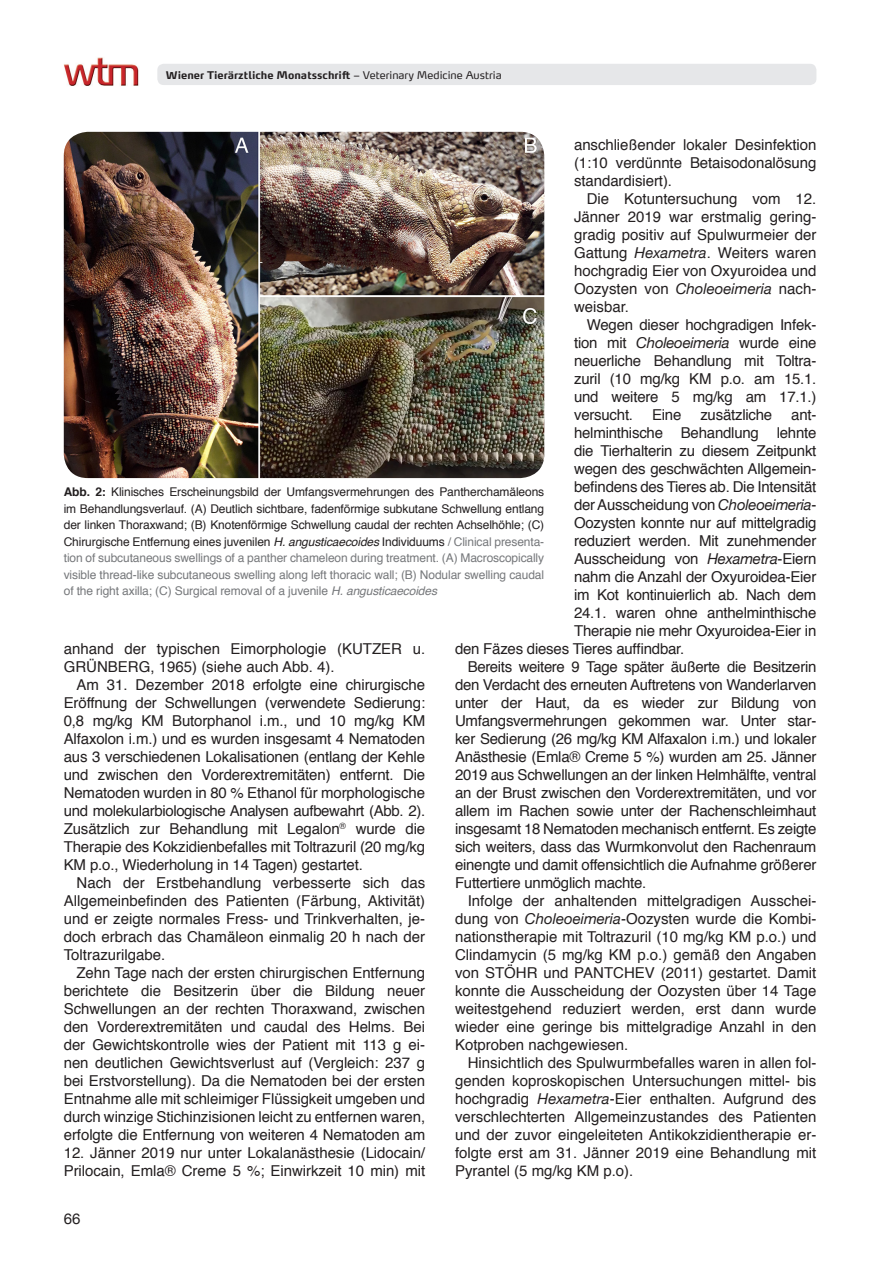
<style>
.page{position:relative;width:893px;height:1263px;background:#fff}
.page>*{position:absolute;margin:0;border:0;box-sizing:border-box;transform-origin:0 0}
.t1{font:15px/18px "Helvetica";letter-spacing:-.01em;color:#231f20;text-align:justify}
.t2{font:15px "Helvetica Neue";color:#231f20}
.t3{font:12px/16.5px "Helvetica";letter-spacing:-.01em;color:#231f20;text-align:justify}
.t4{font:700 10.5px "Max OT";color:#231f20}
.s1{font-weight:400}
.s2{font-family:"Helvetica Neue";font-style:italic}
.s3{font-weight:700}
.s4{font-style:italic}
.s5{color:#76787b}
.s6{font-style:italic;color:#76787b}
</style>
<div class="page">
<div style="left:157px;top:64px;width:659px;height:21px;background:#e6e7e9;border-radius:6px"></div>
<img style="left:64px;top:57px;width:75px;height:29px">
<img style="left:64px;top:132px;width:480px;height:346px">
<p class="t4" style="left:166px;top:68px;width:337px">Wiener Tierärztliche Monatsschrift <span class="s1">– Veterinary Medicine Austria</span></p>
<p class="t1" style="left:574px;top:136px;width:244px">anschließender lokaler Desinfektion (1:10 verdünnte Betaisodonalösung standardisiert).</p>
<p class="t1" style="left:574px;top:190px;width:244px;text-indent:13px">Die Kotuntersuchung vom 12.<br>Jänner 2019 war erstmalig gering&shy;gradig positiv auf Spulwurmeier der Gattung <span class="s2">Hexametra</span>. Weiters waren hochgradig Eier von Oxyuroidea und Oozysten von <span class="s2">Choleoeimeria</span> nach&shy;weisbar.</p>
<p class="t1" style="left:574px;top:316px;width:244px;text-indent:13px">Wegen dieser hochgradigen Infek&shy;tion mit <span class="s2">Choleoeimeria</span> wurde eine neuerliche Behandlung mit Toltra&shy;zuril (10 mg/kg KM p.o. am 15.1. und weitere 5 mg/kg am 17.1.) versucht.</p>
<p class="t1" style="left:652px;top:406px;width:31px">Eine</p>
<p class="t1" style="left:700px;top:406px;width:73px">zusätzliche</p>
<p class="t1" style="left:791px;top:406px;width:27px">ant-</p>
<p class="t1" style="left:574px;top:424px;width:244px">helminthische Behandlung lehnte</p>
<p class="t1" style="left:574px;top:442px;width:244px">die Tierhalterin zu diesem Zeitpunkt</p>
<p class="t1" style="left:574px;top:460px;width:244px">wegen des geschwächten Allgemein-</p>
<p class="t1" style="left:574px;top:478px;width:244px">befindens des Tieres ab. Die Intensität</p>
<p class="t1" style="left:574px;top:496px;width:244px">der Ausscheidung von <span class="s2">Choleoeimeria</span>-</p>
<p class="t1" style="left:574px;top:514px;width:244px">Oozysten konnte nur auf mittelgradig</p>
<p class="t1" style="left:574px;top:532px;width:244px">reduziert werden. Mit zunehmender</p>
<p class="t1" style="left:574px;top:550px;width:244px">Ausscheidung von <span class="s2">Hexametra</span>-Eiern</p>
<p class="t1" style="left:574px;top:568px;width:244px">nahm die Anzahl der Oxyuroidea-Eier</p>
<p class="t1" style="left:574px;top:586px;width:244px">im Kot kontinuierlich ab. Nach dem</p>
<p class="t1" style="left:574px;top:604px;width:244px">24.1. waren ohne anthelminthische</p>
<p class="t1" style="left:574px;top:622px;width:244px">Therapie nie mehr Oxyuroidea-Eier in</p>
<p class="t1" style="left:455px;top:640px;width:231px">den Fäzes dieses Tieres auffindbar.</p>
<p class="t1" style="left:468px;top:658px;width:350px">Bereits weitere 9 Tage später äußerte die Besitzerin</p>
<p class="t1" style="left:455px;top:676px;width:363px">den Verdacht des erneuten Auftretens von Wanderlarven</p>
<p class="t1" style="left:455px;top:694px;width:363px">unter der Haut, da es wieder zur Bildung von</p>
<p class="t1" style="left:455px;top:712px;width:363px">Umfangsvermehrungen gekommen war. Unter star-</p>
<p class="t1" style="left:455px;top:730px;width:363px">ker Sedierung (26 mg/kg KM Alfaxalon i.m.) und lokaler</p>
<p class="t1" style="left:455px;top:748px;width:363px">Anästhesie (Emla® Creme 5 %) wurden am 25. Jänner</p>
<p class="t1" style="left:455px;top:766px;width:363px">2019 aus Schwellungen an der linken Helmhälfte, ventral</p>
<p class="t1" style="left:455px;top:784px;width:363px">an der Brust zwischen den Vorderextremitäten, und vor</p>
<p class="t1" style="left:455px;top:802px;width:363px">allem im Rachen sowie unter der Rachenschleimhaut</p>
<p class="t1" style="left:455px;top:820px;width:363px">insgesamt 18 Nematoden mechanisch entfernt. Es zeigte</p>
<p class="t1" style="left:455px;top:838px;width:363px">sich weiters, dass das Wurmkonvolut den Rachenraum</p>
<p class="t1" style="left:455px;top:856px;width:363px">einengte und damit offensichtlich die Aufnahme größerer</p>
<p class="t1" style="left:455px;top:874px;width:193px">Futtertiere unmöglich machte.</p>
<p class="t1" style="left:468px;top:892px;width:350px">Infolge der anhaltenden mittelgradigen Ausschei-</p>
<p class="t1" style="left:455px;top:910px;width:363px">dung von <span class="s2">Choleoeimeria</span>-Oozysten wurde die Kombi-</p>
<p class="t1" style="left:455px;top:928px;width:363px">nationstherapie mit Toltrazuril (10 mg/kg KM p.o.) und</p>
<p class="t1" style="left:455px;top:946px;width:363px">Clindamycin (5 mg/kg KM p.o.) gemäß den Angaben</p>
<p class="t1" style="left:455px;top:964px;width:363px">von STÖHR und PANTCHEV (2011) gestartet. Damit</p>
<p class="t1" style="left:455px;top:982px;width:363px">konnte die Ausscheidung der Oozysten über 14 Tage</p>
<p class="t1" style="left:455px;top:1000px;width:363px">weitestgehend reduziert werden, erst dann wurde</p>
<p class="t1" style="left:455px;top:1018px;width:363px">wieder eine geringe bis mittelgradige Anzahl in den</p>
<p class="t1" style="left:455px;top:1036px;width:175px">Kotproben nachgewiesen.</p>
<p class="t1" style="left:468px;top:1054px;width:350px">Hinsichtlich des Spulwurmbefalles waren in allen fol-</p>
<p class="t1" style="left:455px;top:1072px;width:363px">genden koproskopischen Untersuchungen mittel- bis</p>
<p class="t1" style="left:455px;top:1090px;width:363px">hochgradig <span class="s2">Hexametra</span>-Eier enthalten. Aufgrund des</p>
<p class="t1" style="left:455px;top:1108px;width:363px">verschlechterten Allgemeinzustandes des Patienten</p>
<p class="t1" style="left:455px;top:1126px;width:363px">und der zuvor eingeleiteten Antikokzidientherapie er-</p>
<p class="t1" style="left:455px;top:1144px;width:363px">folgte erst am 31. Jänner 2019 eine Behandlung mit</p>
<p class="t1" style="left:455px;top:1162px;width:180px">Pyrantel (5 mg/kg KM p.o).</p>
<p class="t3" style="left:64px;top:484px;width:482px"><span class="s3">Abb. 2:</span> Klinisches Erscheinungsbild der Umfangsvermehrungen des Pantherchamäleons im Behandlungsverlauf. (A) Deutlich sichtbare, fadenförmige subkutane Schwellung entlang der linken Thoraxwand; (B) Knotenförmige Schwellung caudal der rechten Achselhöhle; (C)<br>Chirurgische Entfernung eines juvenilen <span class="s4">H. angusticaecoides</span> Individuums <span class="s5">/ Clinical presenta&shy;tion of subcutaneous swellings of a panther chameleon during treatment. (A) Macroscopically visible thread-like subcutaneous swelling along left thoracic wall; (B) Nodular swelling caudal of the right axilla; (C) Surgical removal of a juvenile</span> <span class="s6">H. angusticaecoides</span></p>
<p class="t1" style="left:64px;top:640px;width:363px">anhand der typischen Eimorphologie (KUTZER u.<br>GRÜNBERG, 1965) (siehe auch Abb. 4).</p>
<p class="t1" style="left:64px;top:676px;width:363px;text-indent:13px">Am 31. Dezember 2018 erfolgte eine chirurgische Eröffnung der Schwellungen (verwendete Sedierung:<br>0,8 mg/kg KM Butorphanol i.m., und 10 mg/kg KM Alfaxolon i.m.) und es wurden insgesamt 4 Nematoden aus 3 verschiedenen Lokalisationen (entlang der Kehle und zwischen den Vorderextremitäten) entfernt. Die Nematoden wurden in 80 % Ethanol für morphologische und molekularbiologische Analysen aufbewahrt (Abb. 2).<br>Zusätzlich zur Behandlung mit Legalon<sup>®</sup> wurde die Therapie des Kokzidienbefalles mit Toltrazuril (20 mg/kg KM p.o., Wiederholung in 14 Tagen) gestartet.</p>
<p class="t1" style="left:64px;top:874px;width:363px;text-indent:13px">Nach der Erstbehandlung verbesserte sich das Allgemeinbefinden des Patienten (Färbung, Aktivität) und er zeigte normales Fress- und Trinkverhalten, je&shy;doch erbrach das Chamäleon einmalig 20 h nach der Toltrazurilgabe.</p>
<p class="t1" style="left:64px;top:964px;width:363px;text-indent:13px">Zehn Tage nach der ersten chirurgischen Entfernung berichtete die Besitzerin über die Bildung neuer Schwellungen an der rechten Thoraxwand, zwischen den Vorderextremitäten und caudal des Helms. Bei der Gewichtskontrolle wies der Patient mit 113 g ei&shy;nen deutlichen Gewichtsverlust auf (Vergleich: 237 g bei Erstvorstellung). Da die Nematoden bei der ersten Entnahme alle mit schleimiger Flüssigkeit umgeben und durch winzige Stichinzisionen leicht zu entfernen waren, erfolgte die Entfernung von weiteren 4 Nematoden am</p>
<p class="t1" style="left:64px;top:1144px;width:363px">12. Jänner 2019 nur unter Lokalanästhesie (Lidocain/<br>Prilocain, Emla® Creme 5 %; Einwirkzeit 10 min) mit</p>
<p class="t2" style="left:64px;top:1207px;width:18px">66</p>
</div>
